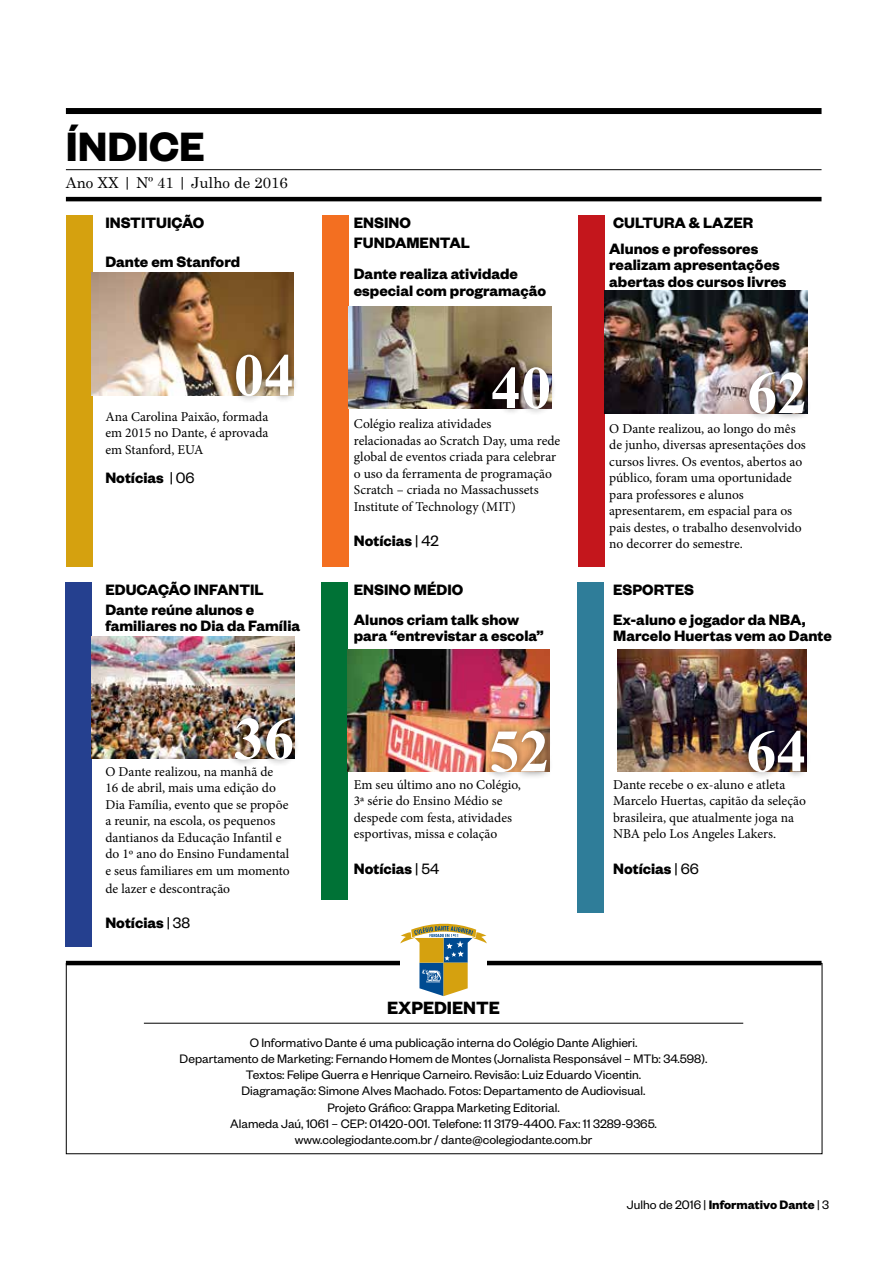
<style>
.page{position:relative;width:893px;height:1263px;background:#fff}
.page>*{position:absolute;margin:0;border:0;box-sizing:border-box;transform-origin:0 0}
.t1{font:700 60.3px "Times New Roman";color:#fff}
.t2{font:700 45px "Founders Grotesk";color:#000}
.t3{font:700 19.5px "Founders Grotesk";color:#000}
.t4{font:700 16.5px/16.5px "Founders Grotesk";color:#000}
.t5{font:15px "Century Schoolbook";color:#000}
.t6{font:13.5px/16.5px "Minion Pro";color:#000}
.t7{font:13.5px/16.2px "Founders Grotesk";color:#000;text-align:center}
.t8{font:700 13.5px "Founders Grotesk";color:#000}
.s1{font-weight:400}
</style>
<div class="page">
<div style="left:66px;top:108px;width:755px;height:6px;background:#000"></div>
<hr style="left:66px;top:169px;width:755px;height:1px;background:#000">
<hr style="left:66px;top:197px;width:755px;height:4px;background:#000">
<div style="left:322px;top:216px;width:27px;height:351px;background:#f36f21"></div>
<div style="left:321px;top:582px;width:27px;height:318px;background:#007236"></div>
<div style="left:578px;top:216px;width:27px;height:351px;background:#c4161c"></div>
<div style="left:577px;top:582px;width:27px;height:331px;background:#2f7d99"></div>
<div style="left:65px;top:582px;width:27px;height:364px;background:#25408f"></div>
<div style="left:66px;top:216px;width:27px;height:351px;background:#d5a10f"></div>
<hr style="left:144px;top:1023px;width:599px;height:1px;background:#000">
<hr style="left:66px;top:961px;width:755px;height:4px;background:#000">
<svg style="left:400px;top:924px;width:87px;height:72px"></svg>
<img style="left:92px;top:636px;width:202px;height:123px">
<div style="left:228px;top:710px;width:72px;height:57px;background:#000;opacity:.5"></div>
<img style="left:347px;top:649px;width:203px;height:122px">
<div style="left:484px;top:723px;width:70px;height:57px;background:#000;opacity:.5"></div>
<img style="left:605px;top:291px;width:202px;height:122px">
<div style="left:741px;top:364px;width:70px;height:58px;background:#000;opacity:.5"></div>
<img style="left:349px;top:306px;width:202px;height:102px">
<img style="left:617px;top:649px;width:189px;height:122px">
<div style="left:740px;top:723px;width:72px;height:57px;background:#000;opacity:.5"></div>
<img style="left:92px;top:273px;width:201px;height:122px">
<div style="left:228px;top:347px;width:71px;height:57px;background:#000;opacity:.5"></div>
<div style="left:485px;top:360px;width:72px;height:57px;background:#000;opacity:.5"></div>
<h2 class="t2" style="left:66px;top:118px;width:140px">ÍNDICE</h2>
<p class="t5" style="left:66px;top:170px;width:223px">Ano XX | Nº 41 | Julho de 2016</p>
<p class="t4" style="left:105px;top:214px;width:100px">INSTITUIÇÃO</p>
<p class="t4" style="left:105px;top:253px;width:136px">Dante em Stanford</p>
<h1 class="t1" style="left:234px;top:334px;width:62px">04</h1>
<p class="t6" style="left:105px;top:408px;width:165px;text-align:justify">Ana Carolina Paixão, formada em 2015 no Dante, é aprovada em Stanford, EUA</p>
<p class="t4" style="left:105px;top:469px;width:91px">Notícias <span class="s1">| 06</span></p>
<p class="t4" style="left:105px;top:581px;width:160px">EDUCAÇÃO INFANTIL</p>
<p class="t4" style="left:105px;top:600px;width:196px">Dante reúne alunos e familiares no Dia da Família</p>
<h1 class="t1" style="left:234px;top:697px;width:62px">36</h1>
<p class="t6" style="left:105px;top:763px;width:186px">O Dante realizou, na manhã de<br>16 de abril, mais uma edição do<br>Dia Família, evento que se propõe a reunir, na escola, os pequenos dantianos da Educação Infantil e do 1º ano do Ensino Fundamental e seus familiares em um momento</p>
<p class="t6" style="left:105px;top:880px;width:126px">de lazer e descontração</p>
<p class="t4" style="left:105px;top:914px;width:86px">Notícias <span class="s1">| 38</span></p>
<p class="t4" style="left:354px;top:212px;width:118px;line-height:19.8px">ENSINO<br>FUNDAMENTAL</p>
<p class="t4" style="left:354px;top:265px;width:194px">Dante realiza atividade especial com programação</p>
<h1 class="t1" style="left:491px;top:346px;width:62px">40</h1>
<p class="t6" style="left:354px;top:416px;width:208px">Colégio realiza atividades relacionadas ao Scratch Day, uma rede global de eventos criada para celebrar o uso da ferramenta de programação Scratch – criada no Massachussets Institute of Technology (MIT)</p>
<p class="t4" style="left:354px;top:532px;width:86px">Notícias <span class="s1">| 42</span></p>
<p class="t4" style="left:354px;top:581px;width:111px">ENSINO MÉDIO</p>
<p class="t4" style="left:354px;top:610px;width:191px">Alunos criam talk show para “entrevistar a escola”</p>
<h1 class="t1" style="left:489px;top:710px;width:62px">52</h1>
<p class="t6" style="left:354px;top:776px;width:169px">Em seu último ano no Colégio,<br>3ª série do Ensino Médio se despede com festa, atividades esportivas, missa e colação</p>
<p class="t4" style="left:354px;top:860px;width:87px">Notícias <span class="s1">| 54</span></p>
<p class="t4" style="left:613px;top:214px;width:142px">CULTURA &amp; LAZER</p>
<p class="t4" style="left:609px;top:239px;width:179px">Alunos e professores realizam apresentações abertas dos cursos livres</p>
<h1 class="t1" style="left:747px;top:351px;width:62px">62</h1>
<p class="t6" style="left:609px;top:420px;width:198px">O Dante realizou, ao longo do mês de junho, diversas apresentações dos cursos livres. Os eventos, abertos ao público, foram uma oportunidade para professores e alunos apresentarem, em espacial para os pais destes, o trabalho desenvolvido no decorrer do semestre.</p>
<p class="t4" style="left:613px;top:581px;width:82px">ESPORTES</p>
<p class="t4" style="left:613px;top:610px;width:220px">Ex-aluno e jogador da NBA,<br>Marcelo Huertas vem ao Dante</p>
<h1 class="t1" style="left:746px;top:710px;width:62px">64</h1>
<p class="t6" style="left:613px;top:776px;width:194px">Dante recebe o ex-aluno e atleta Marcelo Huertas, capitão da seleção brasileira, que atualmente joga na NBA pelo Los Angeles Lakers.</p>
<p class="t4" style="left:613px;top:860px;width:87px">Notícias <span class="s1">| 66</span></p>
<h3 class="t3" style="left:387px;top:996px;width:114px">EXPEDIENTE</h3>
<p class="t7" style="left:180px;top:1034px;width:529px">O Informativo Dante é uma publicação interna do Colégio Dante Alighieri.<br>Departamento de Marketing: Fernando Homem de Montes (Jornalista Responsável – MTb: 34.598).<br>Textos: Felipe Guerra e Henrique Carneiro. Revisão: Luiz Eduardo Vicentin.<br>Diagramação: Simone Alves Machado. Fotos: Departamento de Audiovisual.<br>Projeto Gráfico: Grappa Marketing Editorial.<br>Alameda Jaú, 1061 – CEP: 01420-001. Telefone: 11 3179-4400. Fax: 11 3289-9365. www.colegiodante.com.br / dante@colegiodante.com.br</p>
<p class="t8" style="left:627px;top:1196px;width:204px"><span class="s1">Julho de 2016 |</span> Informativo Dante <span class="s1">| 3</span></p>
</div>
